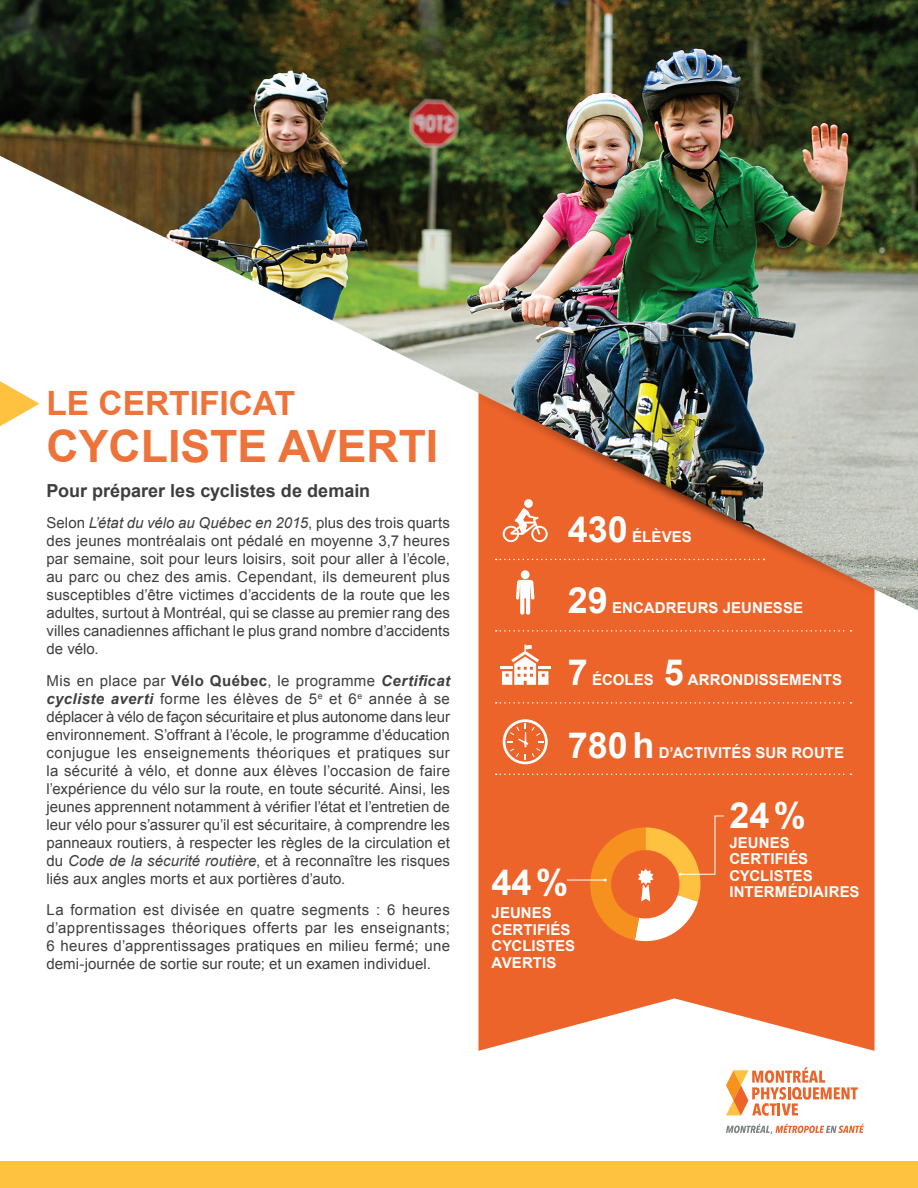
<style>
.page{position:relative;width:918px;height:1188px;background:#fff}
.page>*{position:absolute;margin:0;border:0;box-sizing:border-box;transform-origin:0 0}
.t1{font:700 44.7px "Arial";color:#ed733a}
.t2{font:700 36px "Arial";color:#fff}
.t3{font:700 33.45px "Arial";color:#ed733a}
.Sous-titre{font:700 18px "Arial";color:#3e3e3f}
.Texte_courant{font:15px/18px "Arial";letter-spacing:.005em;color:#3e3e3f;text-align:justify}
.t4{font:700 15px/16.5px "Arial";letter-spacing:.005em;color:#fff}
.s1{font-style:italic}
.s2{font-weight:700}
.s3{font-weight:700;font-style:italic}
</style>
<div class="page">
<div style="left:0;top:1161px;width:918px;height:27px;background:#fec140"></div>
<svg style="left:726px;top:1124px;width:138px;height:10px"></svg>
<svg style="left:726px;top:1067px;width:132px;height:49px"></svg>
<svg style="left:479px;top:611px;width:396px;height:440px;background:#ed6f39"></svg>
<hr style="left:567px;top:880px;width:38px;height:1px;background:#fff">
<svg style="left:500px;top:644px;width:50px;height:41px"></svg>
<svg style="left:503px;top:719px;width:45px;height:45px"></svg>
<svg style="left:516px;top:611px;width:18px;height:4px"></svg>
<svg style="left:590px;top:815px;width:135px;height:131px;background:#f18440"></svg>
<svg style="left:496px;top:630px;width:356px;height:2px"></svg>
<svg style="left:496px;top:702px;width:356px;height:2px"></svg>
<svg style="left:496px;top:774px;width:356px;height:1px"></svg>
<img style="left:0;top:0;width:918px;height:611px">
<img style="left:477px;top:394px;width:402px;height:204px">
<p class="t3" style="left:46px;top:381px;width:250px">LE CERTIFICAT</p>
<p class="t1" style="left:46px;top:417px;width:393px">CYCLISTE AVERTI</p>
<p class="Sous-titre" style="left:46px;top:479px;width:325px">Pour préparer les cyclistes de demain</p>
<p class="Texte_courant" style="left:46px;top:514px;width:405px">Selon <span class="s1">L’état du vélo au Québec en 2015</span>, plus des trois quarts des jeunes montréalais ont pédalé en moyenne 3,7 heures par semaine, soit pour leurs loisirs, soit pour aller à l’école, au parc ou chez des amis. Cependant, ils demeurent plus susceptibles d’être victimes d’accidents de la route que les adultes, surtout à Montréal, qui se classe au premier rang des villes canadiennes affichant le plus grand nombre d’accidents de vélo.</p>
<p class="Texte_courant" style="left:46px;top:672px;width:405px">Mis en place par <span class="s2">Vélo Québec</span>, le programme <span class="s3">Certificat cycliste averti</span> forme les élèves de 5<sup>e</sup> et 6<sup>e</sup> année à se déplacer à vélo de façon sécuritaire et plus autonome dans leur environnement. S’offrant à l’école, le programme d’éducation conjugue les enseignements théoriques et pratiques sur la sécurité à vélo, et donne aux élèves l’occasion de faire l’expérience du vélo sur la route, en toute sécurité. Ainsi, les jeunes apprennent notamment à vérifier l’état et l’entretien de leur vélo pour s’assurer qu’il est sécuritaire, à comprendre les panneaux routiers, à respecter les règles de la circulation et du <span class="s1">Code de la sécurité routière</span>, et à reconnaître les risques liés aux angles morts et aux portières d’auto.</p>
<p class="Texte_courant" style="left:46px;top:901px;width:405px">La formation est divisée en quatre segments : 6 heures d’apprentissages théoriques offerts par les enseignants; 6 heures d’apprentissages pratiques en milieu fermé; une demi-journée de sortie sur route; et un examen individuel.</p>
<p class="t2" style="left:568px;top:506px;width:62px">430</p>
<p class="t4" style="left:632px;top:529px;width:61px">ÉLÈVES</p>
<p class="t2" style="left:568px;top:576px;width:42px">29</p>
<p class="t4" style="left:612px;top:600px;width:193px">ENCADREURS JEUNESSE</p>
<p class="t2" style="left:568px;top:648px;width:22px">7</p>
<p class="t4" style="left:592px;top:672px;width:63px">ÉCOLES</p>
<p class="t2" style="left:664px;top:648px;width:22px">5</p>
<p class="t4" style="left:688px;top:672px;width:156px">ARRONDISSEMENTS</p>
<p class="t2" style="left:568px;top:721px;width:88px">780h</p>
<p class="t4" style="left:659px;top:745px;width:187px">D’ACTIVITÉS SUR ROUTE</p>
<p class="t2" style="left:492px;top:858px;width:78px">44%</p>
<p class="t4" style="left:492px;top:905px;width:85px">JEUNES<br>CERTIFIÉS<br>CYCLISTES<br>AVERTIS</p>
<p class="t2" style="left:729px;top:792px;width:78px">24%</p>
<p class="t4" style="left:729px;top:835px;width:132px">JEUNES<br>CERTIFIÉS<br>CYCLISTES<br>INTERMÉDIAIRES</p>
</div>
